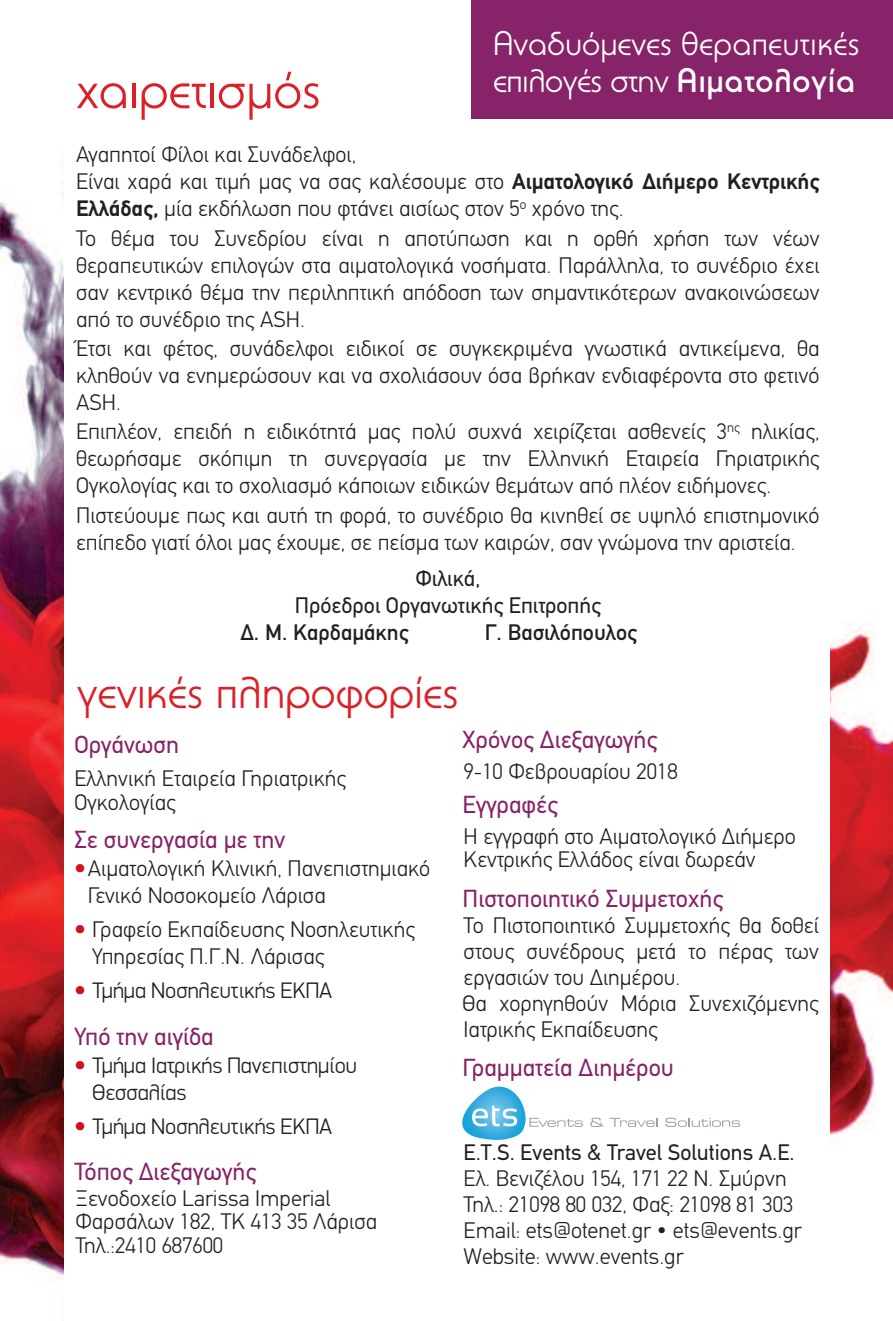
<style>
.page{position:relative;width:893px;height:1321px;background:#fff}
.page>*{position:absolute;margin:0;border:0;box-sizing:border-box;transform-origin:0 0}
.t1{font:53.1px "PF Universal";color:#db2128}
.t2{font:45.9px "PF Universal";color:#db2128}
.t3{font:33.3px/36.9px "PF Universal";color:#fff}
.t4{font:24.75px "PF Din Text";color:#872368}
.t5{font:300 22.5px/27px "PF Din Text";color:#231f20}
.t6{font:300 22.5px/27px "PF Din Display";color:#231f20}
.t7{font:22.5px/27px "PF Din Text";color:#231f20;text-align:center}
.t8{font:500 22.5px "PF Din Text";color:#231f20}
.s1{font-weight:500}
.s2{font-weight:700}
.s3{font-family:"PF Din Display";font-weight:900;color:#cd151d}
.s4{font-weight:900;color:#cd151d}
</style>
<div class="page">
<img style="left:0;top:118px;width:850px;height:1187px">
<img style="left:829px;top:290px;width:64px;height:946px">
<div style="left:64px;top:0;width:765px;height:1320px;background:#fff"></div>
<svg style="left:590px;top:1117px;width:67px;height:9px"></svg>
<svg style="left:665px;top:1117px;width:75px;height:9px"></svg>
<svg style="left:462px;top:1086px;width:121px;height:53px"></svg>
<div style="left:471px;top:0;width:422px;height:118px;background:#872368"></div>
<h1 class="t1" style="left:77px;top:58px;width:246px">χαιρετισμός</h1>
<h3 class="t3" style="left:493px;top:25px;width:368px">Αναδυόμενες θεραπευτικές επιλογές στην <span class="s1">Αιματολογία</span></h3>
<p class="t5" style="left:76px;top:141px;width:745px">Αγαπητοί Φίλοι και Συνάδελφοι,<br>Είναι χαρά και τιμή μας να σας καλέσουμε στο <span class="s2">Αιματολογικό Διήμερο Κεντρικής<br>Ελλάδας,</span> μία εκδήλωση που φτάνει αισίως στον 5<sup>ο</sup> χρόνο της.</p>
<p class="t5" style="left:76px;top:224px;width:745px;text-align:justify">Το θέμα του Συνεδρίου είναι η αποτύπωση και η ορθή χρήση των νέων θεραπευτικών επιλογών στα αιματολογικά νοσήματα. Παράλληλα, το συνέδριο έχει σαν κεντρικό θέμα την περιληπτική απόδοση των σημαντικότερων ανακοινώσεων από το συνέδριο της ASH.</p>
<p class="t5" style="left:76px;top:335px;width:745px;text-align:justify">Έτσι και φέτος, συνάδελφοι ειδικοί σε συγκεκριμένα γνωστικά αντικείμενα, θα κληθούν να ενημερώσουν και να σχολιάσουν όσα βρήκαν ενδιαφέροντα στο φετινό ASH.</p>
<p class="t5" style="left:76px;top:418px;width:745px;text-align:justify">Επιπλέον, επειδή η ειδικότητά μας πολύ συχνά χειρίζεται ασθενείς 3<sup>ης</sup> ηλικίας, θεωρήσαμε σκόπιμη τη συνεργασία με την Ελληνική Εταιρεία Γηριατρικής Ογκολογίας και το σχολιασμό κάποιων ειδικών θεμάτων από πλέον ειδήμονες.</p>
<p class="t5" style="left:76px;top:501px;width:745px">Πιστεύουμε πως και αυτή τη φορά, το συνέδριο θα κινηθεί σε υψηλό επιστημονικό επίπεδο γιατί όλοι μας έχουμε, σε πείσμα των καιρών, σαν γνώμονα την αριστεία.</p>
<p class="t7" style="left:295px;top:564px;width:308px">Φιλικά,<br>Πρόεδροι Οργανωτικής Επιτροπής</p>
<p class="t8" style="left:240px;top:619px;width:169px">Δ. Μ. Καρδαμάκης</p>
<p class="t8" style="left:485px;top:619px;width:154px">Γ. Βασιλόπουλος</p>
<h2 class="t2" style="left:77px;top:664px;width:383px">γενικές πληροφορίες</h2>
<p class="t4" style="left:74px;top:730px;width:106px">Οργάνωση</p>
<p class="t5" style="left:74px;top:766px;width:273px;line-height:23.6px">Ελληνική Εταιρεία Γηριατρικής<br>Ογκολογίας</p>
<p class="t4" style="left:74px;top:824px;width:212px">Σε συνεργασία με την</p>
<p class="t5" style="left:88px;top:854px;width:344px;text-indent:-14px"><span class="s3">•</span>Αιματολογική Κλινική, Πανεπιστημιακό<br>Γενικό Νοσοκομείο Λάρισα</p>
<p class="t5" style="left:92px;top:915px;width:324px;text-indent:-18px"><span class="s3">•</span> Γραφείο Εκπαίδευσης Νοσηλευτικής<br>Υπηρεσίας Π.Γ.Ν. Λάρισας</p>
<p class="t6" style="left:74px;top:976px;width:259px"><span class="s4">•</span> Τμήμα Νοσηλευτικής ΕΚΠΑ</p>
<p class="t4" style="left:74px;top:1021px;width:141px">Υπό την αιγίδα</p>
<p class="t6" style="left:92px;top:1051px;width:266px;text-indent:-18px"><span class="s4">•</span> Τμήμα Ιατρικής Πανεπιστημίου<br>Θεσσαλίας</p>
<p class="t6" style="left:74px;top:1112px;width:259px"><span class="s4">•</span> Τμήμα Νοσηλευτικής ΕΚΠΑ</p>
<p class="t4" style="left:74px;top:1157px;width:183px">Τόπος Διεξαγωγής</p>
<p class="t5" style="left:75px;top:1186px;width:303px;line-height:23.6px">Ξενοδοχείο Larissa Imperial<br>Φαρσάλων 182, ΤΚ 413 35 Λάρισα<br>Τηλ.:2410 687600</p>
<p class="t4" style="left:463px;top:725px;width:196px">Χρόνος Διεξαγωγής</p>
<p class="t5" style="left:464px;top:757px;width:215px">9-10 Φεβρουαρίου 2018</p>
<p class="t4" style="left:463px;top:790px;width:97px">Εγγραφές</p>
<p class="t5" style="left:464px;top:824px;width:334px;line-height:23.6px">Η εγγραφή στο Αιματολογικό Διήμερο<br>Κεντρικής Ελλάδος είναι δωρεάν</p>
<p class="t4" style="left:463px;top:884px;width:262px">Πιστοποιητικό Συμμετοχής</p>
<p class="t5" style="left:463px;top:912px;width:358px;line-height:25.9px">Το Πιστοποιητικό Συμμετοχής θα δοθεί στους συνέδρους μετά το πέρας των εργασιών του Διημέρου.<br>Θα χορηγηθούν Μόρια Συνεχιζόμενης<br>Ιατρικής Εκπαίδευσης</p>
<p class="t4" style="left:463px;top:1052px;width:213px">Γραμματεία Διημέρου</p>
<p class="t7" style="left:464px;top:1138px;width:333px">E.T.S. Events &amp; Travel Solutions A.E.</p>
<p class="t5" style="left:464px;top:1165px;width:340px;line-height:25.9px">Ελ. Βενιζέλου 154, 171 22 Ν. Σμύρνη Τηλ.: 21098 80 032, Φαξ: 21098 81 303<br>Email: ets@otenet.gr • ets@events.gr Website: www.events.gr</p>
</div>
